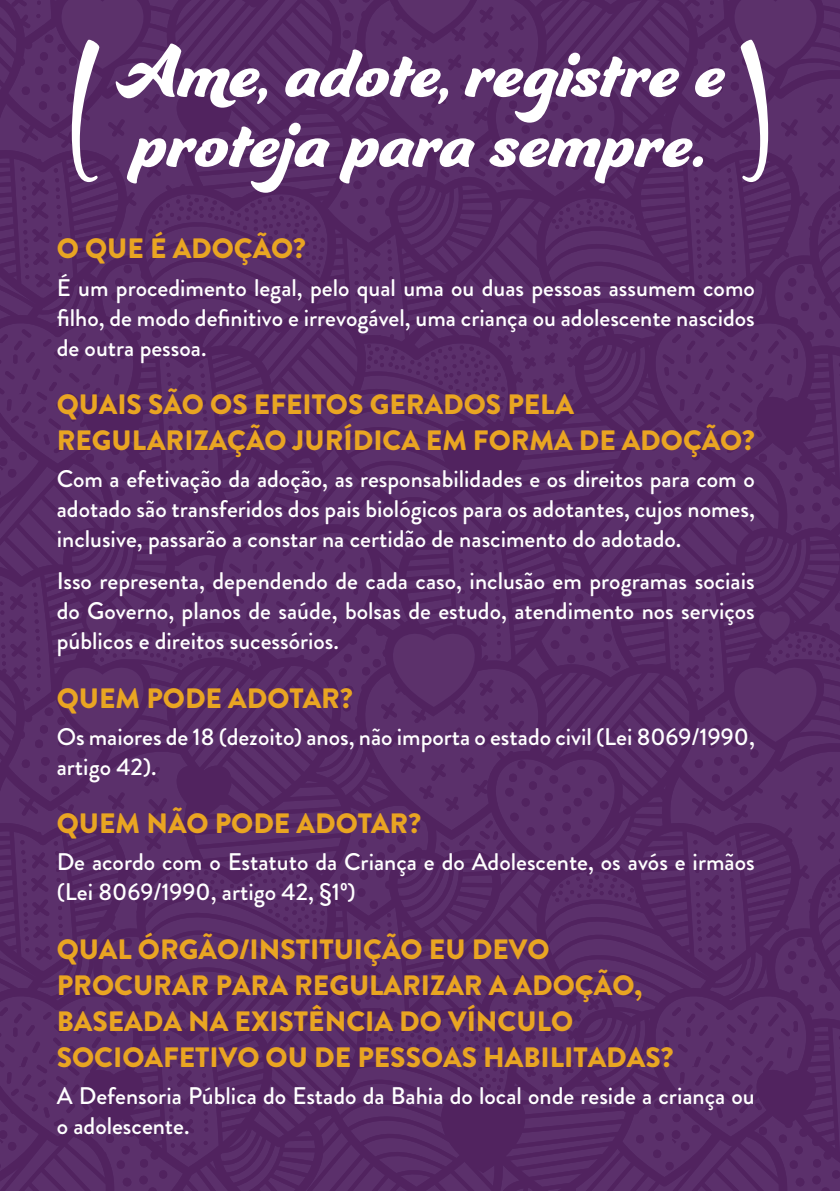
<style>
.page{position:relative;width:840px;height:1191px;background:#fff}
.page>*{position:absolute;margin:0;border:0;box-sizing:border-box;transform-origin:0 0}
.t1{font:79.2px/70px "Ganache";color:#fff}
.titulo{font:900 28px/36px "Brandon Grotesque";color:#e9a522}
.texto-final{font:500 24px/30px "Brandon Grotesque";color:#fff;text-align:justify}
.texto{font:500 24px/30px "Brandon Grotesque";color:#fff;text-align:justify}
</style>
<div class="page">
<div style="left:0;top:0;width:839px;height:1191px;background:linear-gradient(to right,#572b66,#572b66)"></div>
<svg style="left:740px;top:40px;width:27px;height:142px"></svg>
<svg style="left:72px;top:40px;width:27px;height:142px"></svg>
<p class="t1" style="left:116px;top:34px;width:610px">Ame, adote, registre e proteja para sempre.</p>
<p class="titulo" style="left:57px;top:231px;width:250px">O QUE É ADOÇÃO?</p>
<p class="texto-final" style="left:57px;top:273px;width:699px">É um procedimento legal, pelo qual uma ou duas pessoas assumem como filho, de modo definitivo e irrevogável, uma criança ou adolescente nascidos de outra pessoa.</p>
<p class="titulo" style="left:57px;top:387px;width:699px">QUAIS SÃO OS EFEITOS GERADOS PELA<br>REGULARIZAÇÃO JURÍDICA EM FORMA DE ADOÇÃO?</p>
<p class="texto" style="left:57px;top:464px;width:699px">Com a efetivação da adoção, as responsabilidades e os direitos para com o adotado são transferidos dos pais biológicos para os adotantes, cujos nomes, inclusive, passarão a constar na certidão de nascimento do adotado.</p>
<p class="texto-final" style="left:57px;top:566px;width:699px">Isso representa, dependendo de cada caso, inclusão em programas sociais do Governo, planos de saúde, bolsas de estudo, atendimento nos serviços públicos e direitos sucessórios.</p>
<p class="titulo" style="left:57px;top:680px;width:297px">QUEM PODE ADOTAR?</p>
<p class="texto-final" style="left:57px;top:721px;width:699px">Os maiores de 18 (dezoito) anos, não importa o estado civil (Lei 8069/1990, artigo 42).</p>
<p class="titulo" style="left:57px;top:806px;width:365px">QUEM NÃO PODE ADOTAR?</p>
<p class="texto-final" style="left:57px;top:847px;width:699px">De acordo com o Estatuto da Criança e do Adolescente, os avós e irmãos (Lei 8069/1990, artigo 42, §1º)</p>
<p class="titulo" style="left:57px;top:931px;width:618px">QUAL ÓRGÃO/INSTITUIÇÃO EU DEVO PROCURAR PARA REGULARIZAR A ADOÇÃO, BASEADA NA EXISTÊNCIA DO VÍNCULO SOCIOAFETIVO OU DE PESSOAS HABILITADAS?</p>
<p class="texto" style="left:57px;top:1081px;width:699px">A Defensoria Pública do Estado da Bahia do local onde reside a criança ou o adolescente.</p>
</div>
